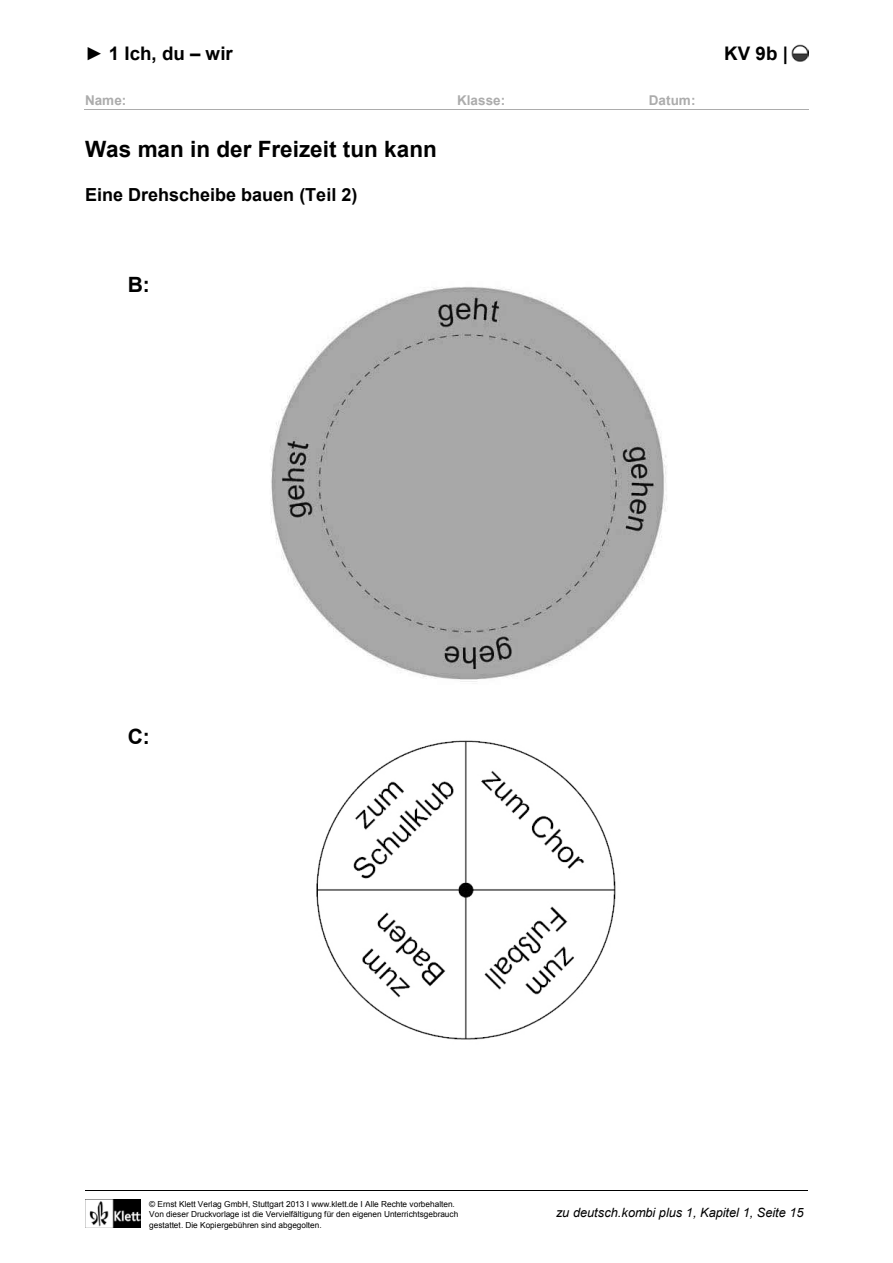
<style>
.page{position:relative;width:893px;height:1263px;background:#fff}
.page>*{position:absolute;margin:0;border:0;box-sizing:border-box;transform-origin:0 0}
.t1{font:700 22.5px "Arial";color:#000}
.t2{font:700 21px "Arial";color:#000}
.t3{font:700 18.75px "Arial";color:#000}
.t4{font:700 18px "Arial";color:#000}
.t5{font:700 13.5px "Arial";letter-spacing:.005em;color:#acacac}
.t6{font:italic 12.75px "Arial";letter-spacing:-.005em;color:#000}
.t7{font:8.25px/10.5px "Arial";color:#000}
</style>
<div class="page">
<img style="left:791px;top:45px;width:17px;height:17px">
<hr style="left:84px;top:109px;width:54px;height:1px;background:#acacac">
<hr style="left:137px;top:109px;width:307px;height:1px;background:#acacac">
<svg style="left:444px;top:109px;width:12px;height:1px"></svg>
<hr style="left:456px;top:109px;width:58px;height:1px;background:#acacac">
<hr style="left:514px;top:109px;width:122px;height:1px;background:#acacac">
<hr style="left:647px;top:109px;width:59px;height:1px;background:#acacac">
<hr style="left:705px;top:109px;width:103px;height:1px;background:#acacac">
<img style="left:85px;top:1200px;width:55px;height:28px">
<hr style="left:85px;top:1190px;width:722px;height:1px;background:#000">
<img style="left:270px;top:287px;width:397px;height:395px">
<img style="left:316px;top:740px;width:300px;height:300px">
<p class="t3" style="left:85px;top:43px;width:149px">► 1 Ich, du – wir</p>
<p class="t3" style="left:724px;top:43px;width:65px">KV 9b |</p>
<p class="t5" style="left:85px;top:92px;width:43px">Name:</p>
<p class="t5" style="left:457px;top:92px;width:50px">Klasse:</p>
<p class="t5" style="left:649px;top:92px;width:48px">Datum:</p>
<p class="t1" style="left:85px;top:136px;width:353px">Was man in der Freizeit tun kann</p>
<p class="t4" style="left:85px;top:185px;width:274px">Eine Drehscheibe bauen (Teil 2)</p>
<p class="t2" style="left:128px;top:273px;width:24px">B:</p>
<p class="t2" style="left:128px;top:725px;width:24px">C:</p>
<p class="t7" style="left:149px;top:1199px;width:311px">© Ernst Klett Verlag GmbH, Stuttgart 2013 I www.klett.de I Alle Rechte vorbehalten.<br>Von dieser Druckvorlage ist die Vervielfältigung für den eigenen Unterrichtsgebrauch gestattet. Die Kopiergebühren sind abgegolten.</p>
<p class="t6" style="left:556px;top:1206px;width:249px">zu deutsch.kombi plus 1, Kapitel 1, Seite 15</p>
</div>
